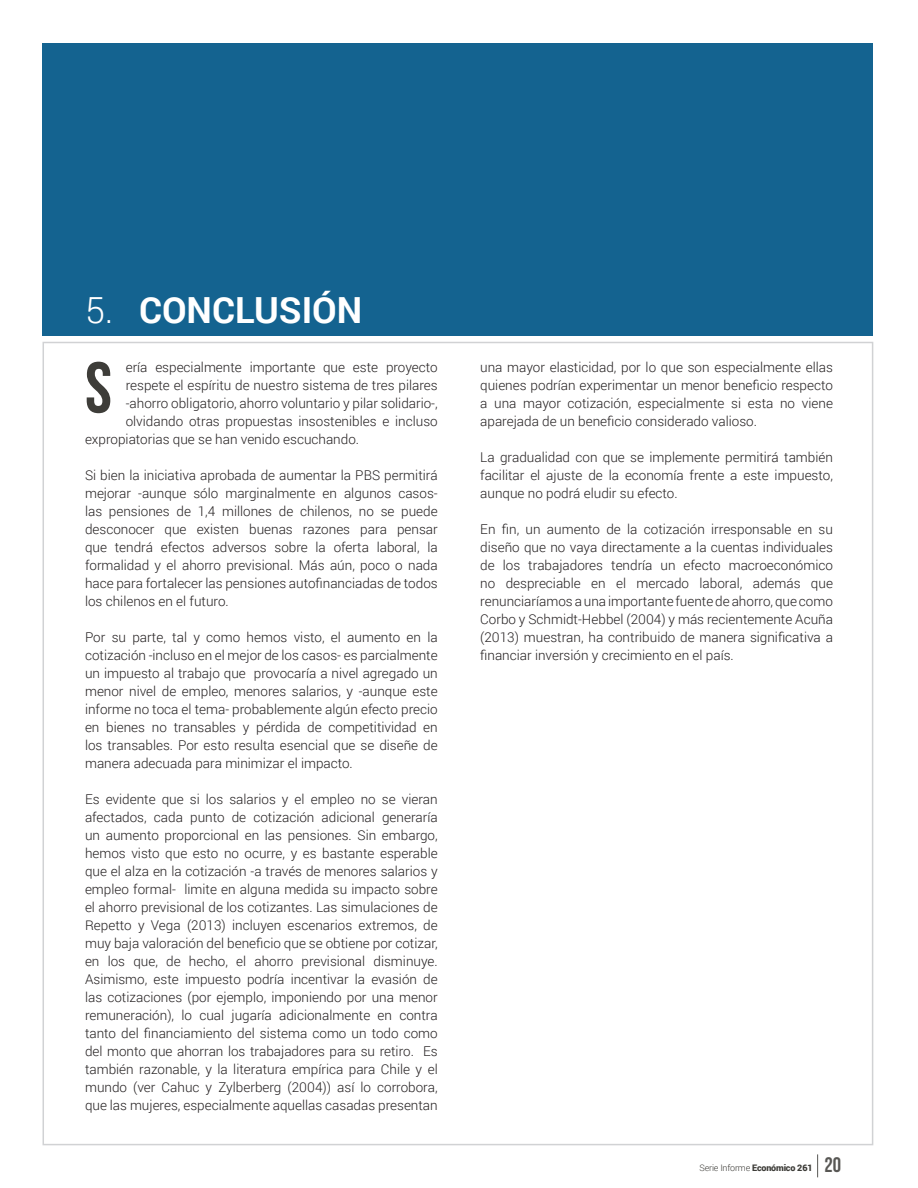
<style>
.page{position:relative;width:918px;height:1188px;background:#fff}
.page>*{position:absolute;margin:0;border:0;box-sizing:border-box;transform-origin:0 0}
.t1{font:72px "Bebas Neue";color:#3e3d39}
.t2{font:700 36px "Roboto";color:#fff}
.t3{font:21px "Bebas Neue";color:#585754}
.t4{font:300 13.5px/18px "Roboto";color:#231f20;text-align:justify}
.t5{font:300 9px "Roboto";letter-spacing:-.02em;color:#3e3d39}
.s1{font-weight:300}
.s2{font-weight:900}
</style>
<div class="page">
<svg style="left:817px;top:1154px;width:1px;height:23px"></svg>
<div style="left:43px;top:43px;width:830px;height:292px;background:#146390"></div>
<h2 class="t2" style="left:85px;top:284px;width:279px"><span class="s1">5.</span> CONCLUSIÓN</h2>
<h1 class="t1" style="left:85px;top:348px;width:28px">s</h1>
<p class="t4" style="left:126px;top:358px;width:314px">ería especialmente importante que este proyecto</p>
<p class="t4" style="left:126px;top:376px;width:314px">respete el espíritu de nuestro sistema de tres pilares</p>
<p class="t4" style="left:126px;top:394px;width:314px">-ahorro obligatorio, ahorro voluntario y pilar solidario-,</p>
<p class="t4" style="left:126px;top:412px;width:314px">olvidando otras propuestas insostenibles e incluso</p>
<p class="t4" style="left:85px;top:430px;width:276px">expropiatorias que se han venido escuchando.</p>
<p class="t4" style="left:85px;top:466px;width:354px">Si bien la iniciativa aprobada de aumentar la PBS permitirá mejorar -aunque sólo marginalmente en algunos casos&shy;las pensiones de 1,4 millones de chilenos, no se puede desconocer que existen buenas razones para pensar que tendrá efectos adversos sobre la oferta laboral, la formalidad y el ahorro previsional. Más aún, poco o nada hace para fortalecer las pensiones autofinanciadas de todos los chilenos en el futuro.</p>
<p class="t4" style="left:85px;top:628px;width:354px">Por su parte, tal y como hemos visto, el aumento en la cotización -incluso en el mejor de los casos- es parcialmente un impuesto al trabajo que provocaría a nivel agregado un menor nivel de empleo, menores salarios, y -aunque este informe no toca el tema- probablemente algún efecto precio en bienes no transables y pérdida de competitividad en los transables. Por esto resulta esencial que se diseñe de manera adecuada para minimizar el impacto.</p>
<p class="t4" style="left:85px;top:790px;width:354px">Es evidente que si los salarios y el empleo no se vieran afectados, cada punto de cotización adicional generaría un aumento proporcional en las pensiones. Sin embargo, hemos visto que esto no ocurre, y es bastante esperable que el alza en la cotización -a través de menores salarios y empleo formal- limite en alguna medida su impacto sobre el ahorro previsional de los cotizantes. Las simulaciones de Repetto y Vega (2013) incluyen escenarios extremos, de muy baja valoración del beneficio que se obtiene por cotizar, en los que, de hecho, el ahorro previsional disminuye.<br>Asimismo, este impuesto podría incentivar la evasión de las cotizaciones (por ejemplo, imponiendo por una menor remuneración), lo cual jugaría adicionalmente en contra tanto del financiamiento del sistema como un todo como del monto que ahorran los trabajadores para su retiro. Es también razonable, y la literatura empírica para Chile y el mundo (ver Cahuc y Zylberberg (2004)) así lo corrobora, que las mujeres, especialmente aquellas casadas presentan</p>
<p class="t4" style="left:480px;top:358px;width:354px">una mayor elasticidad, por lo que son especialmente ellas quienes podrían experimentar un menor beneficio respecto a una mayor cotización, especialmente si esta no viene aparejada de un beneficio considerado valioso.</p>
<p class="t4" style="left:480px;top:448px;width:354px">La gradualidad con que se implemente permitirá también facilitar el ajuste de la economía frente a este impuesto, aunque no podrá eludir su efecto.</p>
<p class="t4" style="left:480px;top:520px;width:354px">En fin, un aumento de la cotización irresponsable en su diseño que no vaya directamente a la cuentas individuales de los trabajadores tendría un efecto macroeconómico no despreciable en el mercado laboral, además que renunciaríamos a una importante fuente de ahorro, que como Corbo y Schmidt-Hebbel (2004) y más recientemente Acuña (2013) muestran, ha contribuido de manera significativa a financiar inversión y crecimiento en el país.</p>
<p class="t5" style="left:699px;top:1162px;width:115px">Serie Informe <span class="s2">Económico 261</span></p>
<h3 class="t3" style="left:825px;top:1154px;width:18px">20</h3>
</div>
